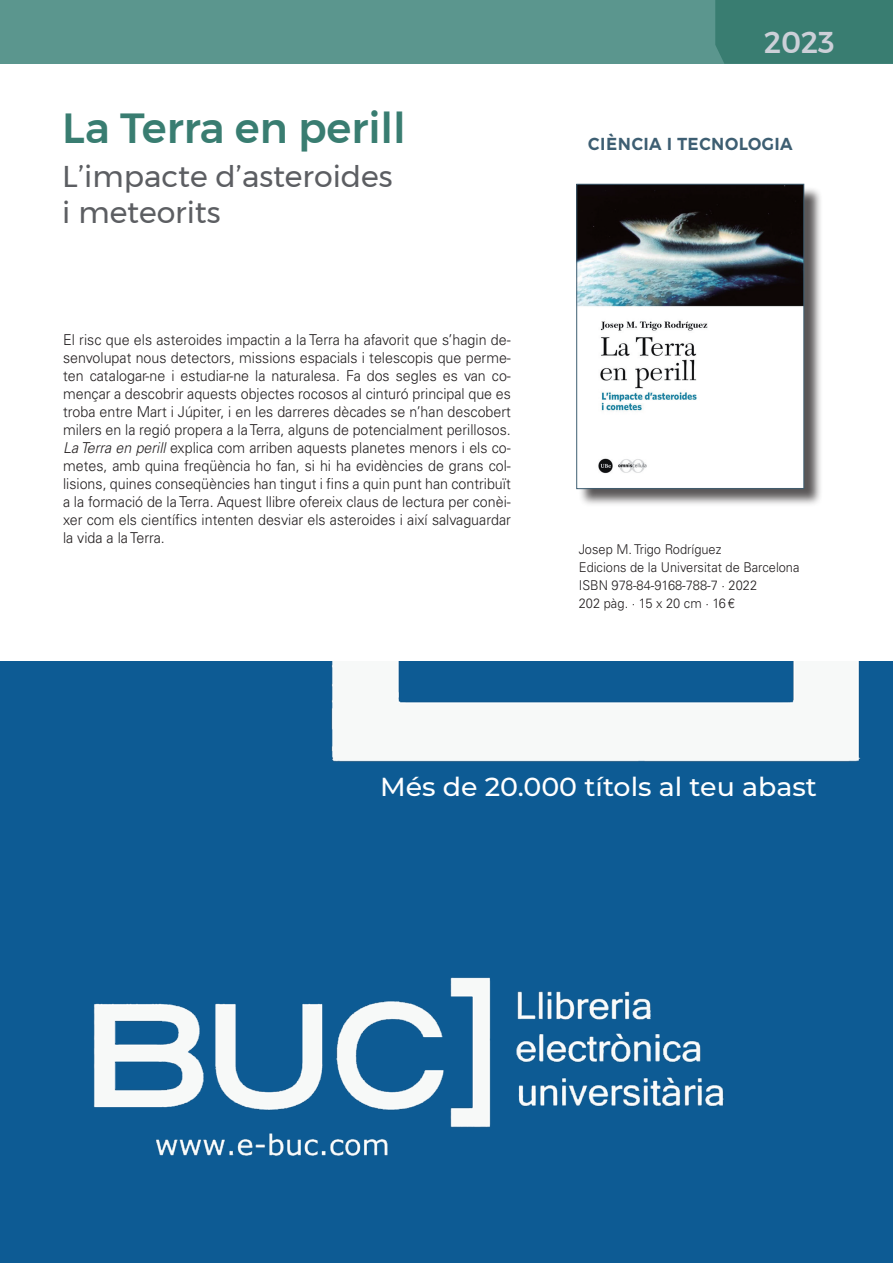
<style>
.page{position:relative;width:893px;height:1263px;background:#fff}
.page>*{position:absolute;margin:0;border:0;box-sizing:border-box;transform-origin:0 0}
.t1{font:500 42px "Montserrat";color:#397d71}
.t2{font:30px/36px "Montserrat";color:#5c5e62}
.t3{font:500 30px "Montserrat";color:#ccd0d8;scale:.95 1}
.t4{font:500 26.1px "Montserrat";color:#fff}
.t5{font:500 21px "Montserrat";color:#3d5e72;scale:.95 1}
.t6{font:300 15px/18px "Univers";color:#231f20;text-align:justify;scale:.95 1}
.t7{font:300 13.5px/18px "Univers";color:#231f20;scale:.95 1}
.s1{font-style:italic}
</style>
<div class="page">
<div style="left:0;top:0;width:893px;height:64px;background:#5b968e"></div>
<div style="left:0;top:661px;width:893px;height:602px;background:#0d5b94"></div>
<img style="left:93px;top:977px;width:631px;height:179px">
<img style="left:331px;top:661px;width:530px;height:101px">
<div style="left:715px;top:0;width:178px;height:64px;background:#397d71"></div>
<div style="left:579px;top:186px;width:244px;height:322px;background:#231f20;opacity:.75"></div>
<img style="left:578px;top:186px;width:224px;height:301px">
<div style="left:576px;top:184px;width:228px;height:305px;border:1px solid #3e5e72"></div>
<h1 class="t1" style="left:62px;top:95px;width:345px">La Terra en perill</h1>
<h2 class="t2" style="left:62px;top:158px;width:332px">L’impacte d’asteroides i meteorits</h2>
<p class="t6" style="left:63px;top:330px;width:473px">El risc que els asteroides impactin a la Terra ha afavorit que s’hagin de&shy;senvolupat nous detectors, missions espacials i telescopis que perme&shy;ten catalogar-ne i estudiar-ne la naturalesa. Fa dos segles es van co&shy;mençar a descobrir aquests objectes rocosos al cinturó principal que es troba entre Mart i Júpiter, i en les darreres dècades se n’han descobert milers en la regió propera a la Terra, alguns de potencialment perillosos.<br><span class="s1">La Terra en perill</span> explica com arriben aquests planetes menors i els co&shy;metes, amb quina freqüència ho fan, si hi ha evidències de grans col· lisions, quines conseqüències han tingut i fins a quin punt han contribuït a la formació de la Terra. Aquest llibre ofereix claus de lectura per conèi&shy;xer com els científics intenten desviar els asteroides i així salvaguardar la vida a la Terra.</p>
<h2 class="t3" style="left:764px;top:18px;width:76px">2023</h2>
<h3 class="t5" style="left:588px;top:126px;width:217px">ciència i tecnologia</h3>
<p class="t7" style="left:579px;top:540px;width:234px">Josep M. Trigo Rodríguez<br>Edicions de la Universitat de Barcelona<br>ISBN 978-84-9168-788-7 · 2022<br>202 pàg. · 15 x 20 cm · 16€</p>
<h3 class="t4" style="left:380px;top:768px;width:438px">Més de 20.000 títols al teu abast</h3>
</div>
